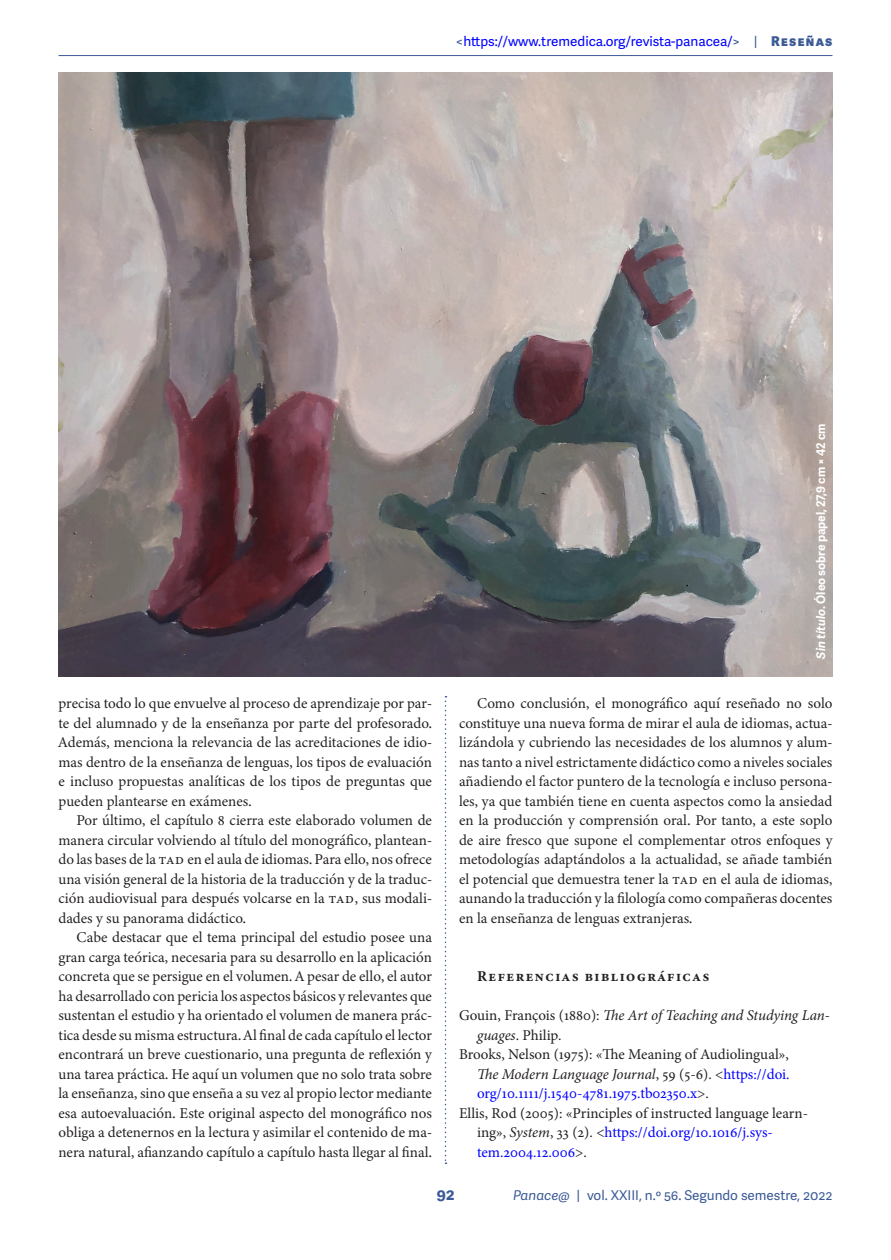
<style>
.page{position:relative;width:891px;height:1260px;background:#fff}
.page>*{position:absolute;margin:0;border:0;box-sizing:border-box;transform-origin:0 0}
.t1{font:700 16.5px "Adelle Sans";color:#3c5a96}
.t2{font:15px/19.5px "Minion 3";letter-spacing:-.005em;color:#231f20;text-align:justify}
.Fuente_en_inglés{font:15px/19.5px "Minion Pro";color:#231f20;text-align:justify}
.Fuente_en_inglés-2{font:italic 15px/19.5px "Minion Pro";letter-spacing:-.025em;color:#231f20}
.Título_de_notas_y_bi{font:700 15px "Minion 3";letter-spacing:.11em;color:#231f20}
.t3{font:13.5px "Adelle Sans";color:#00f}
.t4{font:13.5px "Adelle Sans";color:#3c5a96}
.Nombres_de_grabados{font:700 12px "Adelle Sans";color:#fff}
.s1{color:#3c5a96}
.s2{font-weight:800;color:#3c5a96}
.s3{font-style:italic}
.s4{font-style:normal}
.s5{color:#00f}
</style>
<div class="page">
<hr style="left:58px;top:55px;width:774px;height:1px;background:#3c5a96">
<svg style="left:445px;top:696px;width:2px;height:468px"></svg>
<img style="left:58px;top:72px;width:775px;height:604px">
<p class="t3" style="left:456px;top:32px;width:378px"><span class="s1">&lt;</span>https://www.tremedica.org/revista-panacea/<span class="s1">&gt; |</span> <span class="s2">Reseñas</span></p>
<p class="t2" style="left:58px;top:693px;width:375px">precisa todo lo que envuelve al proceso de aprendizaje por par&shy;te del alumnado y de la enseñanza por parte del profesorado.<br>Además, menciona la relevancia de las acreditaciones de idio&shy;mas dentro de la enseñanza de lenguas, los tipos de evaluación e incluso propuestas analíticas de los tipos de preguntas que pueden plantearse en exámenes.</p>
<p class="t2" style="left:58px;top:810px;width:375px;text-indent:18px">Por último, el capítulo 8 cierra este elaborado volumen de manera circular volviendo al título del monográfico, plantean&shy;do las bases de la tad en el aula de idiomas. Para ello, nos ofrece una visión general de la historia de la traducción y de la traduc&shy;ción audiovisual para después volcarse en la tad, sus modali&shy;dades y su panorama didáctico.</p>
<p class="t2" style="left:58px;top:927px;width:375px;text-indent:18px">Cabe destacar que el tema principal del estudio posee una gran carga teórica, necesaria para su desarrollo en la aplicación concreta que se persigue en el volumen. A pesar de ello, el autor ha desarrollado con pericia los aspectos básicos y relevantes que sustentan el estudio y ha orientado el volumen de manera prác&shy;tica desde su misma estructura. Al final de cada capítulo el lector encontrará un breve cuestionario, una pregunta de reflexión y una tarea práctica. He aquí un volumen que no solo trata sobre la enseñanza, sino que enseña a su vez al propio lector mediante esa autoevaluación. Este original aspecto del monográfico nos obliga a detenernos en la lectura y asimilar el contenido de ma&shy;nera natural, afianzando capítulo a capítulo hasta llegar al final.</p>
<p class="Nombres_de_grabados" style="left:812px;top:658px;width:237px;rotate:-90deg"><span class="s3">Sin título</span>. Óleo sobre papel, 27,9 cm × 42 cm</p>
<p class="t2" style="left:459px;top:693px;width:375px;text-indent:18px">Como conclusión, el monográfico aquí reseñado no solo constituye una nueva forma de mirar el aula de idiomas, actua&shy;lizándola y cubriendo las necesidades de los alumnos y alum&shy;nas tanto a nivel estrictamente didáctico como a niveles sociales añadiendo el factor puntero de la tecnología e incluso persona&shy;les, ya que también tiene en cuenta aspectos como la ansiedad en la producción y comprensión oral. Por tanto, a este soplo de aire fresco que supone el complementar otros enfoques y metodologías adaptándolos a la actualidad, se añade también el potencial que demuestra tener la tad en el aula de idiomas, aunando la traducción y la filología como compañeras docentes en la enseñanza de lenguas extranjeras.</p>
<p class="Título_de_notas_y_bi" style="left:477px;top:966px;width:234px">Referencias bibliográficas</p>
<p class="Fuente_en_inglés-2" style="left:477px;top:1005px;width:354px;text-indent:-18px"><span class="s4">Gouin, François (1880):</span> The Art of Teaching and Studying Lan&shy;guages<span class="s4">. Philip.</span></p>
<p class="Fuente_en_inglés" style="left:477px;top:1045px;width:314px;text-indent:-18px">Brooks, Nelson (1975): «The Meaning of Audiolingual», <span class="s3">The Modern Language Journal</span>, 59 (5-6). &lt;<span class="s5">https://doi. org/10.1111/j.1540-4781.1975.tb02350.x</span>&gt;.</p>
<p class="Fuente_en_inglés" style="left:477px;top:1103px;width:333px;text-align:left;text-indent:-18px">Ellis, Rod (2005): «Principles of instructed language learn&shy;ing», <span class="s3">System</span>, 33 (2). &lt;<span class="s5">https://doi.org/10.1016/j.sys&shy;tem.2004.12.006</span>&gt;.</p>
<p class="t1" style="left:436px;top:1182px;width:20px">92</p>
<p class="t4" style="left:513px;top:1186px;width:321px"><span class="s3">Panace@</span> | vol. XXIII, n.º 56. Segundo semestre, 2022</p>
</div>
